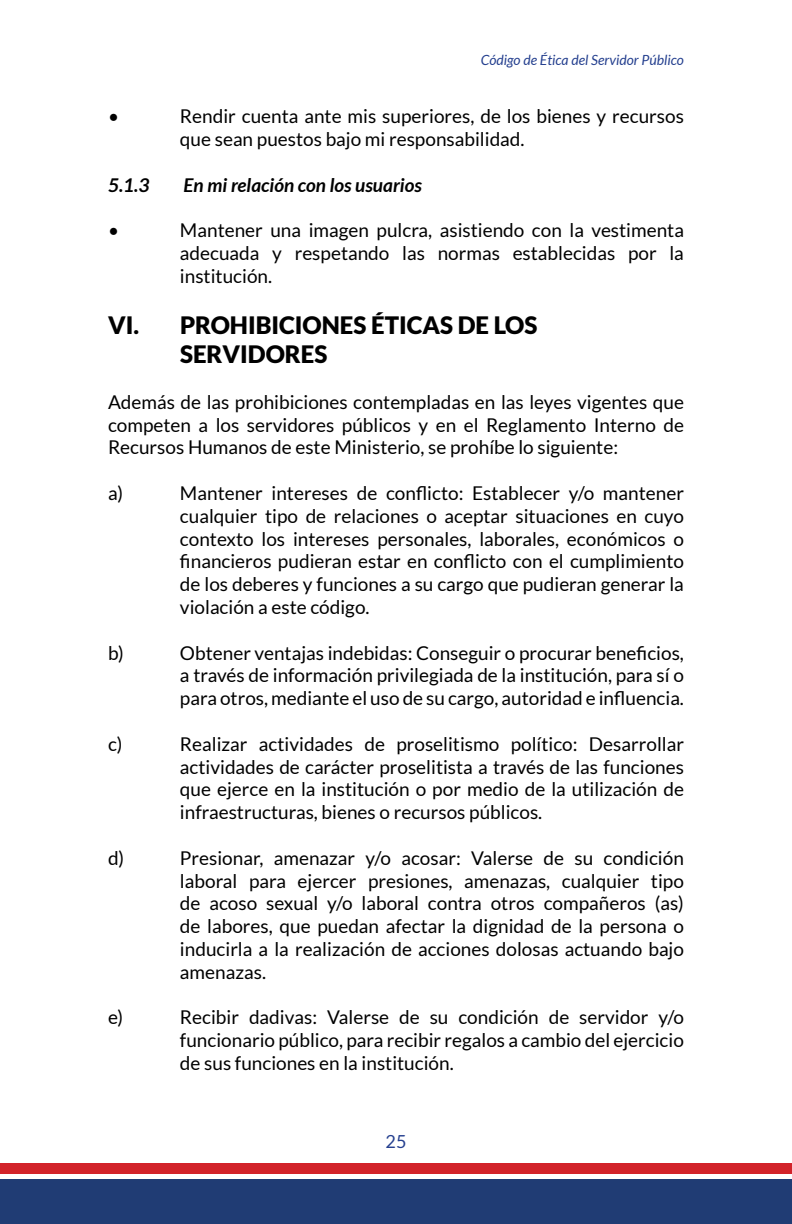
<style>
.page{position:relative;width:792px;height:1224px;background:#fff}
.page>*{position:absolute;margin:0;border:0;box-sizing:border-box;transform-origin:0 0}
.t1{font:900 24px/28.8px "Lato";color:#000}
.t2{font:19px/22.8px "Lato";color:#000;text-align:justify}
.t3{font:italic 700 19px "Lato";color:#000}
.t4{font:18px "Lato";color:#25408f}
.t5{font:italic 14px "Lato";color:#25408f}
</style>
<div class="page">
<div style="left:0;top:1180px;width:792px;height:44px;background:#203c74"></div>
<div style="left:0;top:1164px;width:792px;height:10px;background:#d2232a"></div>
<p class="t5" style="left:481px;top:52px;width:205px">Código de Ética del Servidor Público</p>
<p class="t2" style="left:108px;top:105px;width:13px">•</p>
<p class="t2" style="left:180px;top:105px;width:506px">Rendir cuenta ante mis superiores, de los bienes y recursos que sean puestos bajo mi responsabilidad.</p>
<p class="t3" style="left:108px;top:174px;width:43px">5.1.3</p>
<p class="t3" style="left:184px;top:174px;width:240px">En mi relación con los usuarios</p>
<p class="t2" style="left:108px;top:219px;width:13px">•</p>
<p class="t2" style="left:180px;top:219px;width:506px">Mantener una imagen pulcra, asistiendo con la vestimenta adecuada y respetando las normas establecidas por la institución.</p>
<p class="t1" style="left:180px;top:311px;width:359px;text-indent:-72px">VI. PROHIBICIONES ÉTICAS DE LOS<br>SERVIDORES</p>
<p class="t2" style="left:108px;top:390px;width:578px">Además de las prohibiciones contempladas en las leyes vigentes que competen a los servidores públicos y en el Reglamento Interno de Recursos Humanos de este Ministerio, se prohíbe lo siguiente:</p>
<p class="t2" style="left:108px;top:482px;width:17px">a)</p>
<p class="t2" style="left:180px;top:482px;width:506px">Mantener intereses de conflicto: Establecer y/o mantener cualquier tipo de relaciones o aceptar situaciones en cuyo contexto los intereses personales, laborales, económicos o financieros pudieran estar en conflicto con el cumplimiento de los deberes y funciones a su cargo que pudieran generar la violación a este código.</p>
<p class="t2" style="left:108px;top:641px;width:18px">b)</p>
<p class="t2" style="left:180px;top:641px;width:506px">Obtener ventajas indebidas: Conseguir o procurar beneficios, a través de información privilegiada de la institución, para sí o para otros, mediante el uso de su cargo, autoridad e influencia.</p>
<p class="t2" style="left:108px;top:732px;width:16px">c)</p>
<p class="t2" style="left:180px;top:732px;width:506px">Realizar actividades de proselitismo político: Desarrollar actividades de carácter proselitista a través de las funciones que ejerce en la institución o por medio de la utilización de infraestructuras, bienes o recursos públicos.</p>
<p class="t2" style="left:108px;top:846px;width:18px">d)</p>
<p class="t2" style="left:180px;top:846px;width:506px">Presionar, amenazar y/o acosar: Valerse de su condición laboral para ejercer presiones, amenazas, cualquier tipo de acoso sexual y/o laboral contra otros compañeros (as) de labores, que puedan afectar la dignidad de la persona o inducirla a la realización de acciones dolosas actuando bajo amenazas.</p>
<p class="t2" style="left:108px;top:1006px;width:17px">e)</p>
<p class="t2" style="left:180px;top:1006px;width:506px">Recibir dadivas: Valerse de su condición de servidor y/o funcionario público, para recibir regalos a cambio del ejercicio de sus funciones en la institución.</p>
<p class="t4" style="left:386px;top:1131px;width:22px">25</p>
</div>
